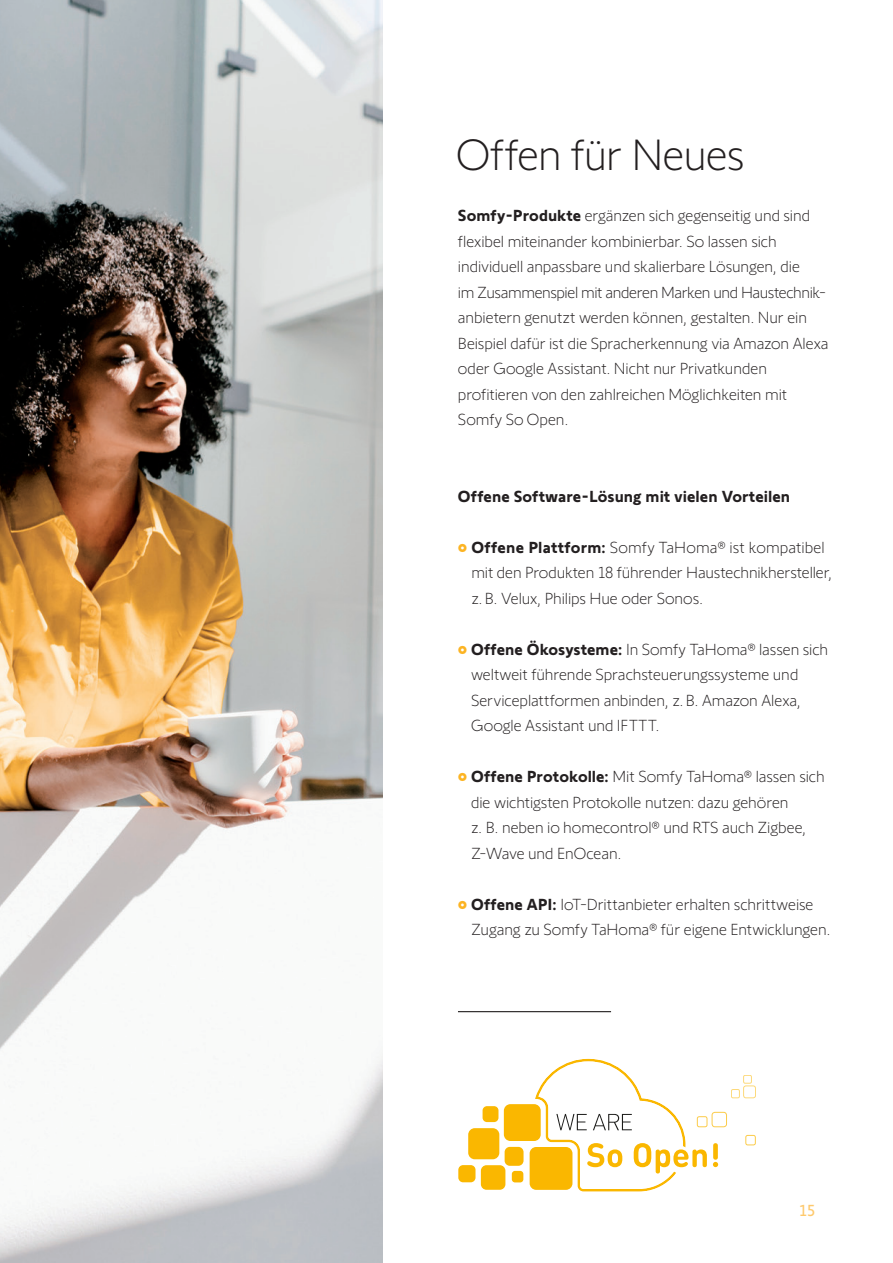
<style>
.page{position:relative;width:893px;height:1263px;background:#fff}
.page>*{position:absolute;margin:0;border:0;box-sizing:border-box;transform-origin:0 0}
.t1{font:300 45px "Somfy Sans";letter-spacing:-.025em;color:#231f20}
.t2{font:300 16.5px/25.5px "Somfy Sans";letter-spacing:-.01em;color:#231f20}
.t3{font:700 16.5px "Somfy Sans";color:#231f20}
.t4{font:16.5px "Somfy Sans";color:#fec96c}
.s1{font-weight:700}
.s2{font-weight:400;color:#fcb423}
</style>
<div class="page">
<img style="left:0;top:0;width:383px;height:1263px">
<hr style="left:458px;top:1011px;width:153px;height:1px;background:#231f20">
<div style="left:468px;top:1128px;width:31px;height:31px;background:#fab700;border-radius:7px"></div>
<div style="left:504px;top:1104px;width:37px;height:37px;background:#fab700;border-radius:7px"></div>
<div style="left:530px;top:1147px;width:42px;height:43px;background:#fab700;border-radius:7px"></div>
<div style="left:481px;top:1165px;width:24px;height:25px;background:#fab700;border-radius:6px"></div>
<div style="left:505px;top:1147px;width:18px;height:19px;background:#fab700;border-radius:5px"></div>
<div style="left:483px;top:1106px;width:15px;height:16px;background:#fab700;border-radius:4px"></div>
<div style="left:512px;top:1171px;width:11px;height:11px;background:#fab700;border-radius:3px"></div>
<div style="left:458px;top:1165px;width:17px;height:17px;background:#fab700;border-radius:5px"></div>
<svg style="left:534px;top:1058px;width:173px;height:134px"></svg>
<svg style="left:713px;top:1143px;width:5px;height:24px"></svg>
<div style="left:743px;top:1085px;width:13px;height:13px;border:1px solid #fab700;border-radius:2px"></div>
<div style="left:743px;top:1075px;width:9px;height:8px;border:1px solid #fab700;border-radius:2px"></div>
<div style="left:731px;top:1089px;width:9px;height:9px;border:1px solid #fab700;border-radius:2px"></div>
<div style="left:712px;top:1112px;width:15px;height:15px;border:1px solid #fab700;border-radius:3px"></div>
<div style="left:745px;top:1135px;width:11px;height:10px;border:1px solid #fab700;border-radius:2px"></div>
<div style="left:697px;top:1116px;width:10px;height:11px;border:1px solid #fab700;border-radius:2px"></div>
<h1 class="t1" style="left:456px;top:122px;width:290px">Offen für Neues</h1>
<p class="t2" style="left:458px;top:201px;width:372px"><span class="s1">Somfy-Produkte</span> ergänzen sich gegenseitig und sind flexibel miteinander kombinierbar. So lassen sich individuell anpassbare und skalierbare Lösungen, die<br>im Zusammenspiel mit anderen Marken und Haustechnik&shy;anbietern genutzt werden können, gestalten. Nur ein Beispiel dafür ist die Spracherkennung via Amazon Alexa oder Google Assistant. Nicht nur Privatkunden profitieren von den zahlreichen Möglichkeiten mit Somfy So Open.</p>
<p class="t3" style="left:458px;top:482px;width:334px">Offene Software-Lösung mit vielen Vorteilen</p>
<p class="t2" style="left:471px;top:533px;width:362px;text-indent:-13px"><span class="s2">•</span> <span class="s1">Offene Plattform:</span> Somfy TaHoma® ist kompatibel mit den Produkten 18 führender Haustechnikhersteller, z. B. Velux, Philips Hue oder Sonos.</p>
<p class="t2" style="left:471px;top:635px;width:359px;text-indent:-13px"><span class="s2">•</span> <span class="s1">Offene Ökosysteme:</span> In Somfy TaHoma® lassen sich weltweit führende Sprachsteuerungssysteme und Serviceplattformen anbinden, z. B. Amazon Alexa, Google Assistant und IFTTT.</p>
<p class="t2" style="left:471px;top:762px;width:355px;text-indent:-13px"><span class="s2">•</span> <span class="s1">Offene Protokolle:</span> Mit Somfy TaHoma® lassen sich die wichtigsten Protokolle nutzen: dazu gehören<br>z. B. neben io homecontrol® und RTS auch Zigbee, Z-Wave und EnOcean.</p>
<p class="t2" style="left:471px;top:890px;width:361px;text-indent:-13px"><span class="s2">•</span> <span class="s1">Offene API:</span> IoT-Drittanbieter erhalten schrittweise<br>Zugang zu Somfy TaHoma® für eigene Entwicklungen.</p>
<p class="t4" style="left:799px;top:1197px;width:18px">15</p>
</div>
